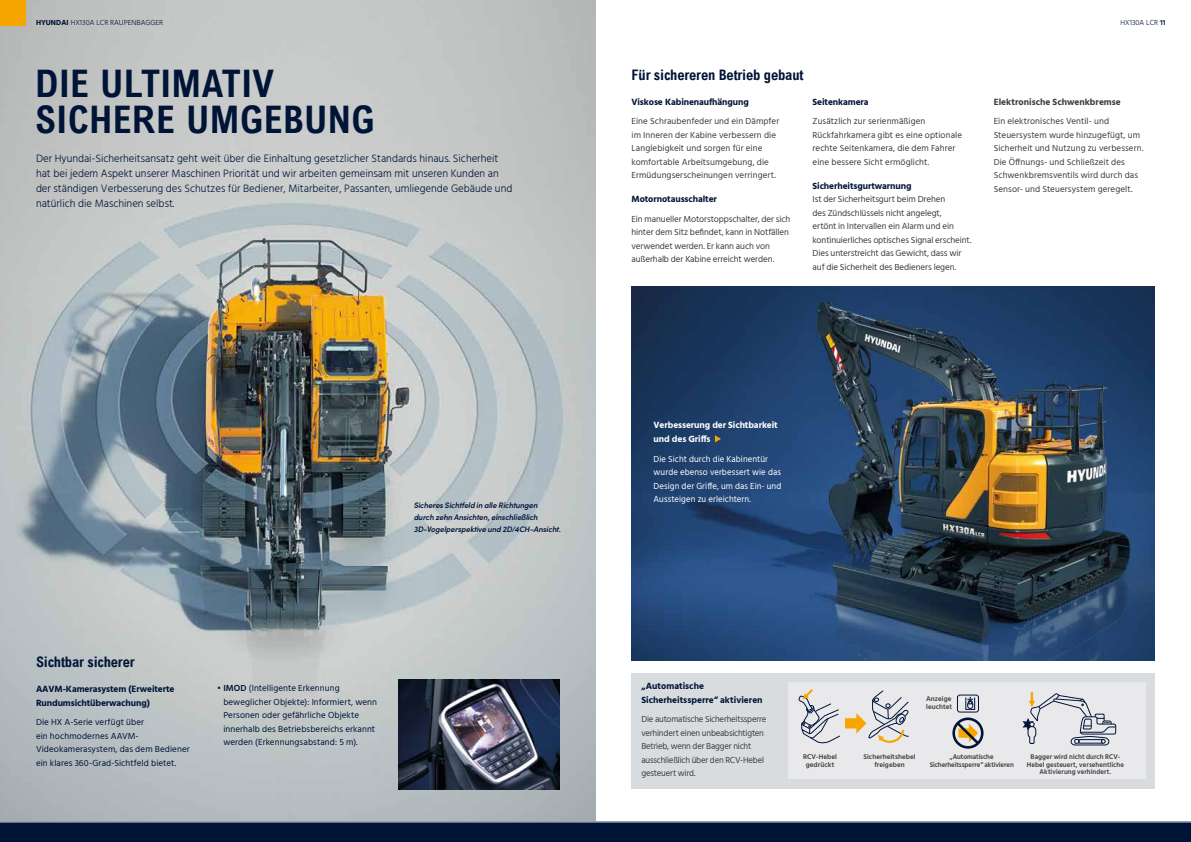
<style>
.page{position:relative;width:1191px;height:842px;background:#fff}
.page>*{position:absolute;margin:0;border:0;box-sizing:border-box;transform-origin:0 0}
.t1{font:700 condensed 38px/36px "Arial";letter-spacing:.01em;color:#001437}
.t2{font:700 condensed 14.5px "Arial";letter-spacing:-.01em;color:#001437}
.t3{font:300 11px/15px "Hind";color:#001437}
.t4{font:700 9.2px/14px "Hind";letter-spacing:-.01em;color:#001437}
.t5{font:700 9.2px/14px "Hind";letter-spacing:-.01em;color:#fff}
.t6{font:700 9.2px "Hind";color:#3c3c3b}
.t7{font:9px/13.5px "Hind";letter-spacing:-.005em;color:#3c3c3b}
.t8{font:9px/13.5px "Hind";letter-spacing:.01em;color:#001437}
.t9{font:9px/13.5px "Hind";letter-spacing:.01em;color:#fff}
.t10{font:italic 600 8px/12px "Sofia Pro";letter-spacing:-.015em;color:#001437}
.t11{font:300 7.5px "Hind";color:#001437}
.t12{font:600 7px/7.5px "Hind";letter-spacing:.01em;color:#3c3c3b;text-align:center}
.t13{font:600 7px/7.5px "Hind";letter-spacing:-.01em;color:#3c3c3b;text-align:center}
.s1{font-weight:700}
.s2{font-weight:600}
</style>
<div class="page">
<img style="left:0;top:0;width:595px;height:821px">
<div style="left:631px;top:673px;width:524px;height:116px;background:#d9dcde"></div>
<div style="left:787px;top:682px;width:358px;height:97px;background:#e9e9eb"></div>
<svg style="left:798px;top:689px;width:111px;height:55px"></svg>
<div style="left:957px;top:695px;width:21px;height:17px;border:1px solid #001437;border-radius:2px"></div>
<div style="left:965px;top:697px;width:10px;height:13px;border:1px solid #001437"></div>
<svg style="left:961px;top:697px;width:12px;height:12px"></svg>
<div style="left:952px;top:717px;width:31px;height:32px;border:3px solid #001437;border-radius:50%"></div>
<svg style="left:954px;top:720px;width:27px;height:27px"></svg>
<svg style="left:1022px;top:692px;width:94px;height:54px"></svg>
<svg style="left:0;top:821px;width:1191px;height:21px;background:#0c1f40"></svg>
<img style="left:398px;top:679px;width:161px;height:111px">
<div style="left:0;top:0;width:26px;height:26px;background:#f7a600"></div>
<img style="left:631px;top:286px;width:524px;height:374px">
<svg style="left:715px;top:435px;width:6px;height:7px"></svg>
<p class="t11" style="left:36px;top:17px;width:129px"><span class="s1">HYUNDAI</span> HX130A LCR RAUPENBAGGER</p>
<h1 class="t1" style="left:35px;top:66px;width:341px">DIE ULTIMATIV<br>SICHERE UMGEBUNG</h1>
<p class="t3" style="left:36px;top:151px;width:478px">Der Hyundai-Sicherheitsansatz geht weit über die Einhaltung gesetzlicher Standards hinaus. Sicherheit hat bei jedem Aspekt unserer Maschinen Priorität und wir arbeiten gemeinsam mit unseren Kunden an der ständigen Verbesserung des Schutzes für Bediener, Mitarbeiter, Passanten, umliegende Gebäude und natürlich die Maschinen selbst.</p>
<p class="t10" style="left:414px;top:498px;width:148px">Sicheres Sichtfeld in alle Richtungen<br>durch zehn Ansichten, einschließlich<br>3D-Vogelperspektive und 2D/4CH-Ansicht.</p>
<h2 class="t2" style="left:36px;top:653px;width:100px">Sichtbar sicherer</h2>
<p class="t4" style="left:36px;top:682px;width:140px">AAVM-Kamerasystem (Erweiterte<br>Rundumsichtüberwachung)</p>
<p class="t8" style="left:36px;top:716px;width:155px">Die HX A-Serie verfügt über<br>ein hochmodernes AAVM-<br>Videokamerasystem, das dem Bediener ein klares 360-Grad-Sichtfeld bietet.</p>
<p class="t8" style="left:223px;top:682px;width:155px;text-indent:-6px">• <span class="s2">IMOD</span> (Intelligente Erkennung beweglicher Objekte): Informiert, wenn Personen oder gefährliche Objekte innerhalb des Betriebsbereichs erkannt werden (Erkennungsabstand: 5 m).</p>
<h2 class="t2" style="left:631px;top:67px;width:173px">Für sichereren Betrieb gebaut</h2>
<p class="t4" style="left:631px;top:95px;width:119px">Viskose Kabinenaufhängung</p>
<p class="t7" style="left:631px;top:115px;width:149px">Eine Schraubenfeder und ein Dämpfer im Inneren der Kabine verbessern die Langlebigkeit und sorgen für eine komfortable Arbeitsumgebung, die Ermüdungserscheinungen verringert.</p>
<p class="t4" style="left:631px;top:192px;width:87px">Motornotausschalter</p>
<p class="t7" style="left:631px;top:212px;width:160px">Ein manueller Motorstoppschalter, der sich hinter dem Sitz befindet, kann in Notfällen verwendet werden. Er kann auch von außerhalb der Kabine erreicht werden.</p>
<p class="t4" style="left:812px;top:95px;width:57px">Seitenkamera</p>
<p class="t7" style="left:812px;top:115px;width:151px">Zusätzlich zur serienmäßigen Rückfahrkamera gibt es eine optionale rechte Seitenkamera, die dem Fahrer eine bessere Sicht ermöglicht.</p>
<p class="t4" style="left:812px;top:179px;width:100px">Sicherheitsgurtwarnung</p>
<p class="t7" style="left:812px;top:193px;width:160px">Ist der Sicherheitsgurt beim Drehen<br>des Zündschlüssels nicht angelegt,<br>ertönt in Intervallen ein Alarm und ein kontinuierliches optisches Signal erscheint.<br>Dies unterstreicht das Gewicht, dass wir auf die Sicherheit des Bedieners legen.</p>
<p class="t11" style="left:1120px;top:17px;width:46px">HX130A LCR <span class="s2">11</span></p>
<p class="t6" style="left:993px;top:97px;width:129px">Elektronische Schwenkbremse</p>
<p class="t7" style="left:993px;top:115px;width:151px">Ein elektronisches Ventil- und Steuersystem wurde hinzugefügt, um Sicherheit und Nutzung zu verbessern.<br>Die Öffnungs- und Schließzeit des Schwenkbremsventils wird durch das Sensor- und Steuersystem geregelt.</p>
<p class="t5" style="left:653px;top:418px;width:126px">Verbesserung der Sichtbarkeit und des Griffs</p>
<p class="t9" style="left:653px;top:452px;width:129px">Die Sicht durch die Kabinentür wurde ebenso verbessert wie das<br>Design der Griffe, um das Ein- und<br>Aussteigen zu erleichtern.</p>
<p class="t4" style="left:641px;top:679px;width:123px">„Automatische<br>Sicherheitssperre“ aktivieren</p>
<p class="t7" style="left:641px;top:713px;width:126px">Die automatische Sicherheitssperre verhindert einen unbeabsichtigten<br>Betrieb, wenn der Bagger nicht ausschließlich über den RCV-Hebel gesteuert wird.</p>
<p class="t12" style="left:926px;top:695px;width:28px;text-align:left">Anzeige leuchtet</p>
<p class="t12" style="left:803px;top:753px;width:35px">RCV-Hebel gedrückt</p>
<p class="t12" style="left:863px;top:753px;width:54px">Sicherheitshebel freigeben</p>
<p class="t13" style="left:929px;top:753px;width:86px">„Automatische<br>Sicherheitssperre“ aktivieren</p>
<p class="t12" style="left:1026px;top:753px;width:99px">Bagger wird nicht durch RCV-<br>Hebel gesteuert, versehentliche<br>Aktivierung verhindert.</p>
</div>
